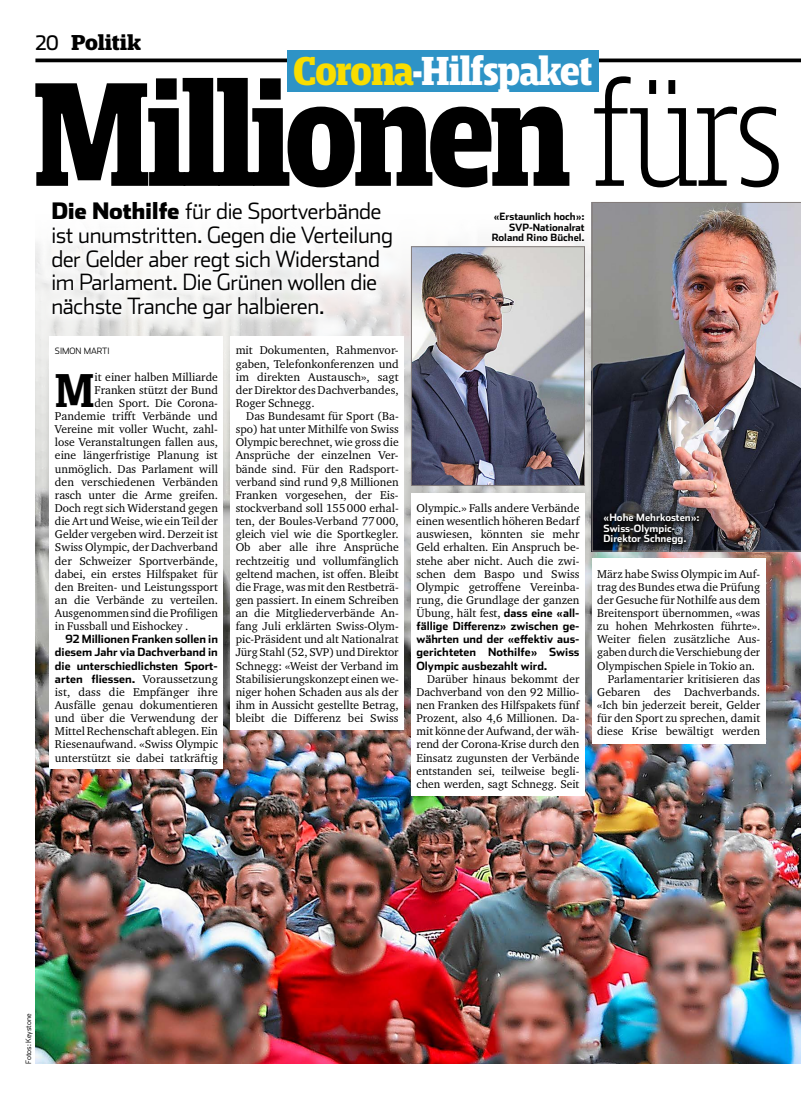
<style>
.page{position:relative;width:801px;height:1099px;background:#fff}
.page>*{position:absolute;margin:0;border:0;box-sizing:border-box;transform-origin:0 0}
.t1{font:700 expanded 154.12px "Mislab Pro Narrow";letter-spacing:-.035em;color:#000;scale:.93 1}
.t2{font:700 49.5px "Mislab Pro Narrow";color:#000}
.t3{font:700 expanded 42.25px "Mislab Pro Narrow";letter-spacing:-.02em;color:#fff}
.t4{font:300 22.5px/23.8px "Stainless";letter-spacing:-.015em;color:#000}
.t5{font:700 expanded 22.5px "Mislab Pro";letter-spacing:-.005em;color:#000}
.t6{font:11.62px/13.1px "Charter ITC Pro";color:#000;text-align:justify}
.t7{font:700 11.25px/13.1px "Stainless";color:#000;text-align:justify}
.t8{font:700 10px/10.6px "Stainless";color:#000;text-align:right}
.t9{font:700 10px/10.6px "Stainless";color:#fff}
.t10{font:300 8.75px "Stainless";color:#000}
.t11{font:300 7.5px "Stainless";letter-spacing:-.01em;color:#000}
.s1{font-family:"Stainless";font-weight:400;font-stretch:normal;font-size:20px}
.s2{color:#f9dd00}
.s3{font-weight:300}
.s4{font-weight:900}
.s5{font-family:"Charter ITC Pro";font-weight:400;font-size:11.62px}
.s6{font-family:"Stainless";font-weight:700;font-size:11.25px}
</style>
<div class="page">
<svg style="left:35px;top:58px;width:766px;height:4px;background:#212121"></svg>
<img style="left:35px;top:215px;width:766px;height:848px">
<div style="left:43px;top:193px;width:358px;height:135px;background:#fff"></div>
<div style="left:50px;top:336px;width:173px;height:433px;background:#fff"></div>
<div style="left:411px;top:493px;width:174px;height:302px;background:#fff"></div>
<div style="left:592px;top:558px;width:173px;height:185px;background:#fff"></div>
<div style="left:230px;top:336px;width:174px;height:393px;background:#fff"></div>
<img style="left:592px;top:202px;width:209px;height:349px">
<img style="left:413px;top:248px;width:170px;height:235px">
<div style="left:411px;top:246px;width:174px;height:239px;border:1px solid #847d7b"></div>
<div style="left:287px;top:50px;width:312px;height:42px;background:#2e93c6"></div>
<svg style="left:597px;top:507px;width:110px;height:45px;background:#25272c"></svg>
<h3 class="t5" style="left:35px;top:29px;width:107px"><span class="s1">20</span> Politik</h3>
<h3 class="t3" style="left:294px;top:45px;width:300px"><span class="s2">Corona</span>-Hilfspaket</h3>
<h1 class="t1" style="left:33px;top:42px;width:809px">Millionen <span class="s3">fürs</span></h1>
<h3 class="t4" style="left:51px;top:199px;width:343px"><span class="s4">Die Nothilfe</span> für die Sportverbände ist unumstritten. Gegen die Verteilung der Gelder aber regt sich Widerstand im Parlament. Die Grünen wollen die nächste Tranche gar halbieren.</h3>
<p class="t8" style="left:492px;top:211px;width:94px">«Erstaunlich hoch»:<br>SVP-Nationalrat<br>Roland Rino Büchel.</p>
<p class="t10" style="left:55px;top:346px;width:56px">SIMON MARTI</p>
<h2 class="t2" style="left:55px;top:361px;width:41px">M</h2>
<p class="t6" style="left:95px;top:370px;width:125px">it einer halben Milliarde</p>
<p class="t6" style="left:236px;top:344px;width:165px">mit Dokumenten, Rahmenvor&shy;gaben, Telefonkonferenzen und im direkten Austausch», sagt der Direktor des Dachverbandes, Roger Schnegg.</p>
<p class="t6" style="left:236px;top:409px;width:165px;text-indent:11px">Das Bundesamt für Sport (Ba&shy;spo) hat unter Mithilfe von Swiss Olympic berechnet, wie gross die Ansprüche der einzelnen Ver&shy;bände sind. Für den Radsport&shy;verband sind rund 9,8 Millionen Franken vorgesehen, der Eis&shy;stockverband soll 155000 erhal&shy;ten, der Boules-Verband 77000, gleich viel wie die Sportkegler.<br>Ob aber alle ihre Ansprüche rechtzeitig und vollumfänglich geltend machen, ist offen. Bleibt die Frage, was mit den Restbeträ&shy;gen passiert. In einem Schreiben an die Mitgliederverbände An&shy;fang Juli erklärten Swiss-Olym&shy;pic-Präsident und alt Nationalrat Jürg Stahl (52, SVP) und Direktor Schnegg: «Weist der Verband im Stabilisierungskonzept einen we&shy;niger hohen Schaden aus als der ihm in Aussicht gestellte Betrag, bleibt die Differenz bei Swiss</p>
<p class="t6" style="left:95px;top:383px;width:125px">Franken stützt der Bund</p>
<p class="t6" style="left:95px;top:396px;width:125px">den Sport. Die Corona-</p>
<p class="t6" style="left:55px;top:409px;width:164px">Pandemie trifft Verbände und</p>
<p class="t6" style="left:55px;top:422px;width:163px">Vereine mit voller Wucht, zahl-</p>
<p class="t6" style="left:55px;top:435px;width:165px">lose Veranstaltungen fallen aus,</p>
<p class="t6" style="left:55px;top:449px;width:164px">eine längerfristige Planung ist</p>
<p class="t6" style="left:55px;top:462px;width:165px">unmöglich. Das Parlament will</p>
<p class="t6" style="left:55px;top:475px;width:165px">den verschiedenen Verbänden</p>
<p class="t6" style="left:55px;top:488px;width:164px">rasch unter die Arme greifen.</p>
<p class="t6" style="left:55px;top:501px;width:164px">Doch regt sich Widerstand gegen</p>
<p class="t6" style="left:55px;top:514px;width:164px">die Art und Weise, wie ein Teil der</p>
<p class="t6" style="left:55px;top:527px;width:164px">Gelder vergeben wird. Derzeit ist</p>
<p class="t6" style="left:55px;top:540px;width:165px">Swiss Olympic, der Dachverband</p>
<p class="t6" style="left:55px;top:554px;width:165px">der Schweizer Sportverbände,</p>
<p class="t6" style="left:55px;top:567px;width:164px">dabei, ein erstes Hilfspaket für</p>
<p class="t6" style="left:55px;top:580px;width:164px">den Breiten- und Leistungssport</p>
<p class="t6" style="left:55px;top:593px;width:165px">an die Verbände zu verteilen.</p>
<p class="t6" style="left:55px;top:606px;width:165px">Ausgenommen sind die Profiligen</p>
<p class="t6" style="left:55px;top:619px;width:135px">in Fussball und Eishockey .</p>
<p class="t7" style="left:55px;top:632px;width:165px;text-indent:11px">92 Millionen Franken sollen in diesem Jahr via Dachverband in die unterschiedlichsten Sport&shy;arten fliessen. <span class="s5">Voraussetzung</span></p>
<p class="t6" style="left:55px;top:685px;width:165px">ist, dass die Empfänger ihre Ausfälle genau dokumentieren und über die Verwendung der Mittel Rechenschaft ablegen. Ein Riesenaufwand. «Swiss Olympic unterstützt sie dabei tatkräftig</p>
<p class="t6" style="left:416px;top:501px;width:165px">Olympic.» Falls andere Verbände einen wesentlich höheren Bedarf auswiesen, könnten sie mehr Geld erhalten. Ein Anspruch be&shy;stehe aber nicht. Auch die zwi&shy;schen dem Baspo und Swiss Olympic getroffene Vereinba&shy;rung, die Grundlage der ganzen Übung, hält fest, <span class="s6">dass eine «all-</span></p>
<p class="t7" style="left:416px;top:619px;width:165px">fällige Differenz» zwischen ge&shy;währten und der «effektiv aus&shy;gerichteten Nothilfe» Swiss Olympic ausbezahlt wird.</p>
<p class="t6" style="left:416px;top:672px;width:165px;text-indent:11px">Darüber hinaus bekommt der Dachverband von den 92 Millio&shy;nen Franken des Hilfspakets fünf Prozent, also 4,6 Millionen. Da&shy;mit könne der Aufwand, der wäh&shy;rend der Corona-Krise durch den Einsatz zugunsten der Verbände entstanden sei, teilweise begli&shy;chen werden, sagt Schnegg. Seit</p>
<p class="t9" style="left:603px;top:512px;width:98px">«Hohe Mehrkosten»:<br>Swiss-Olympic-<br>Direktor Schnegg.</p>
<p class="t6" style="left:597px;top:567px;width:164px">März habe Swiss Olympic im Auf-</p>
<p class="t6" style="left:597px;top:580px;width:164px">trag des Bundes etwa die Prüfung</p>
<p class="t6" style="left:597px;top:593px;width:164px">der Gesuche für Nothilfe aus dem</p>
<p class="t6" style="left:597px;top:606px;width:164px">Breitensport übernommen, «was</p>
<p class="t6" style="left:597px;top:619px;width:165px">zu hohen Mehrkosten führte».</p>
<p class="t6" style="left:597px;top:632px;width:163px">Weiter fielen zusätzliche Aus-</p>
<p class="t6" style="left:597px;top:645px;width:165px">gaben durch die Verschiebung der</p>
<p class="t6" style="left:597px;top:659px;width:159px">Olympischen Spiele in Tokio an.</p>
<p class="t6" style="left:608px;top:672px;width:154px">Parlamentarier kritisieren das</p>
<p class="t6" style="left:597px;top:685px;width:164px">Gebaren des Dachverbands.</p>
<p class="t6" style="left:597px;top:698px;width:164px">«Ich bin jederzeit bereit, Gelder</p>
<p class="t6" style="left:597px;top:711px;width:164px">für den Sport zu sprechen, damit</p>
<p class="t6" style="left:597px;top:724px;width:165px">diese Krise bewältigt werden</p>
<p class="t11" style="left:24px;top:1063px;width:51px;rotate:-90deg">Fotos: Keystone</p>
</div>
